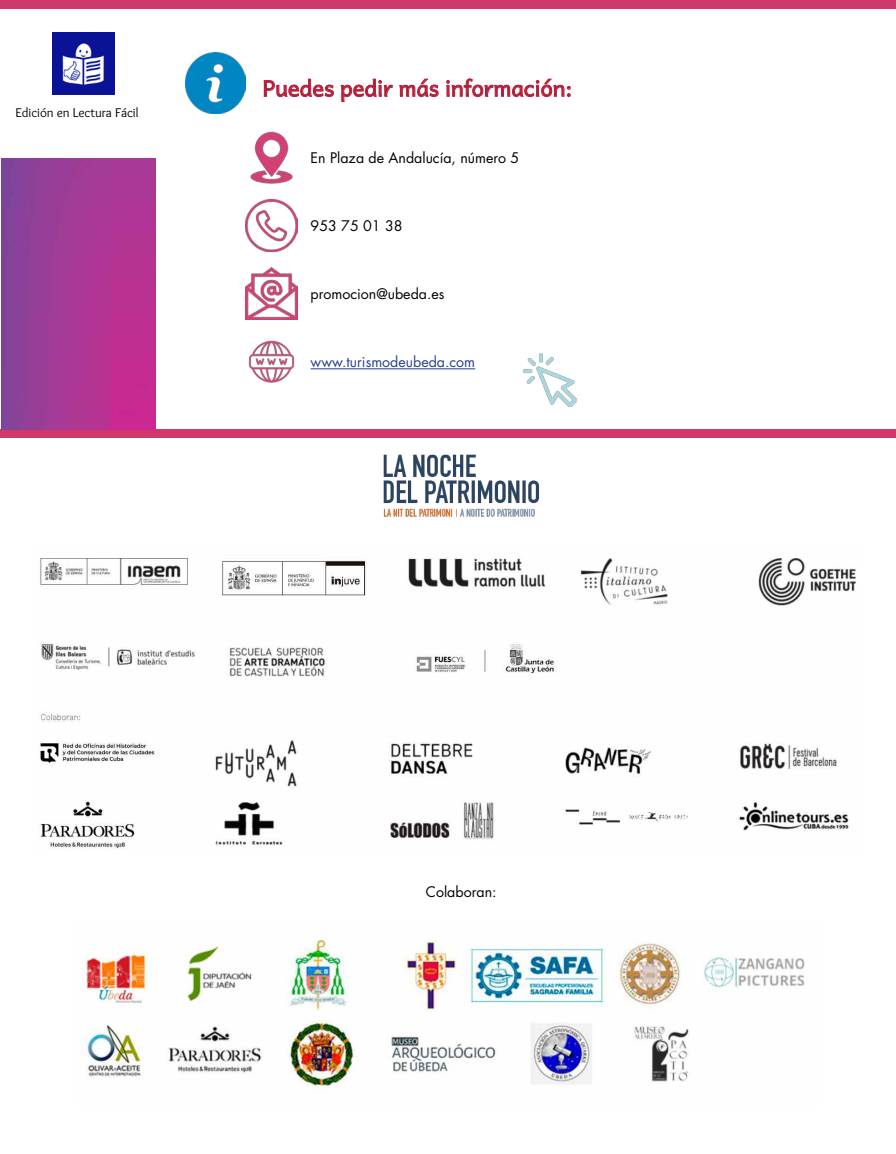
<style>
.page{position:relative;width:896px;height:1154px;background:#fff}
.page>*{position:absolute;margin:0;border:0;box-sizing:border-box;transform-origin:0 0}
.t1{font:21.88px "Andika Basic";color:#b61839}
.t2{font:14.17px "Futura Std";color:#000}
.t3{font:14.17px "Futura Std";color:#25408f}
.t4{font:13.12px "Overlock";color:#000}
</style>
<div class="page">
<img style="left:52px;top:32px;width:62px;height:62px">
<img style="left:186px;top:53px;width:60px;height:60px">
<svg style="left:264px;top:79px;width:70px;height:18px"></svg>
<svg style="left:341px;top:79px;width:52px;height:23px"></svg>
<svg style="left:399px;top:79px;width:40px;height:18px"></svg>
<svg style="left:446px;top:79px;width:125px;height:18px"></svg>
<img style="left:250px;top:132px;width:43px;height:51px">
<img style="left:246px;top:200px;width:51px;height:51px">
<img style="left:246px;top:268px;width:51px;height:51px">
<img style="left:248px;top:340px;width:47px;height:43px">
<hr style="left:311px;top:368px;width:164px;height:1px;background:#25408f">
<div style="left:0;top:429px;width:896px;height:9px;background:#ce386b"></div>
<img style="left:524px;top:354px;width:52px;height:52px">
<div style="left:0;top:0;width:896px;height:9px;background:#ce386b"></div>
<img style="left:384px;top:454px;width:155px;height:62px">
<img style="left:40px;top:558px;width:816px;height:291px">
<img style="left:1px;top:158px;width:154px;height:271px">
<img style="left:82px;top:939px;width:723px;height:152px">
<p class="t4" style="left:15px;top:105px;width:125px">Edición en Lectura Fácil</p>
<h1 class="t1" style="left:263px;top:68px;width:311px">Puedes pedir más información:</h1>
<p class="t2" style="left:311px;top:149px;width:210px">En Plaza de Andalucía, número 5</p>
<p class="t2" style="left:311px;top:217px;width:93px">953 75 01 38</p>
<p class="t2" style="left:311px;top:285px;width:135px">promocion@ubeda.es</p>
<p class="t3" style="left:311px;top:353px;width:166px">www.turismodeubeda.com</p>
<p class="t2" style="left:426px;top:882px;width:72px">Colaboran:</p>
</div>
